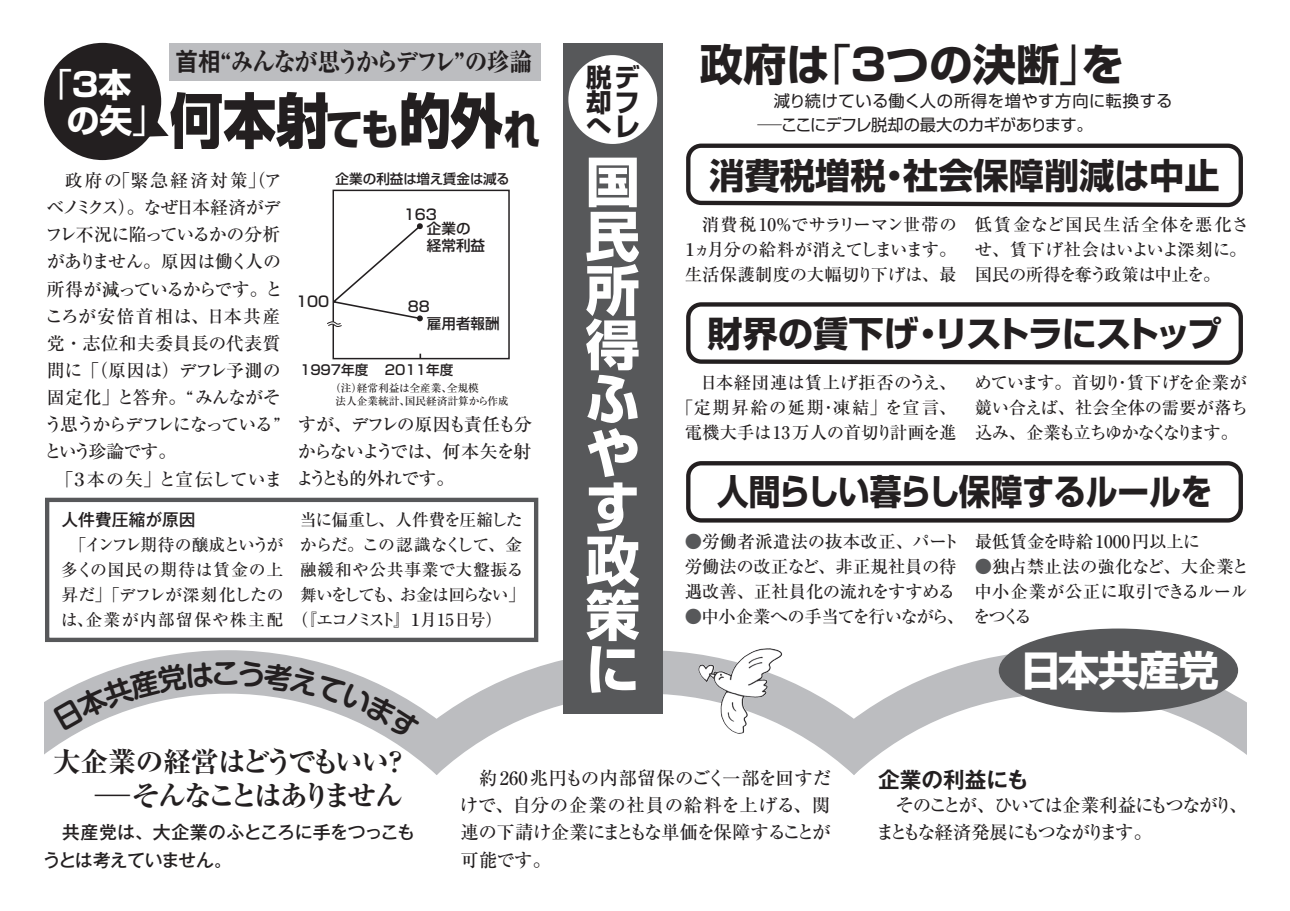
<style>
.page{position:relative;width:1290px;height:911px;background:#fff}
.page>*{position:absolute;margin:0;border:0;box-sizing:border-box;transform-origin:0 0}
.t1{font:800 59.5px "Shin Go Pr 5";color:#231f20;scale:.89 1}
.t2{font:700 54.38px/54.1px "Shin Go Pr 5";color:#fff;text-align:justify}
.t3{font:700 43.38px "Shin Go Pr 5";color:#231f20}
.t4{font:700 41.12px "Shin Go Pr 5";letter-spacing:-.025em;color:#fff}
.t5{font:700 35.25px "Shin Go Pr 5";letter-spacing:-.04em;color:#231f20}
.t6{font:700 35.25px "Shin Go Pr 5";color:#231f20;scale:.9 1}
.t7{font:700 35.25px "Shin Go Pr 5";color:#231f20}
.t8{font:700 32.75px/36.1px "Shin Go Pr 5";color:#fff}
.t9{font:700 28.25px "Shin M Go Pro De";color:#231f20}
.t10{font:700 expanded 27.88px/34.8px "Ryumin Pr 5";letter-spacing:-.1em;color:#231f20;text-align:right}
.t11{font:700 25.5px/25.2px "Shin Go Pr 5";color:#231f20}
.t12{font:800 25px "Ryumin Pr 5";letter-spacing:-.075em;color:#231f20;scale:.9 1}
.t13{font:700 21.75px "Gothic MB101 Pr 5 De";color:#231f20}
.t14{font:500 18.5px/27.1px "Ryumin Pr 5";letter-spacing:-.055em;color:#231f20;text-align:justify}
.t15{font:500 18.5px/27.1px "Ryumin Pr 5";letter-spacing:-.1em;color:#231f20}
.t16{font:500 17.88px/27.1px "Ryumin Pr 5";letter-spacing:-.045em;color:#231f20}
.t17{font:500 17.88px/27.1px "Gothic MB101 Pr 5";letter-spacing:-.02em;color:#231f20}
.t18{font:500 17.38px/25px "Ryumin Pr 5";letter-spacing:-.005em;color:#231f20;text-align:justify}
.t19{font:500 17.38px "Ryumin Pr 5";letter-spacing:-.03em;color:#231f20}
.t20{font:500 16.88px/25px "Ryumin Pr 5";letter-spacing:-.005em;color:#231f20;text-align:justify}
.t21{font:500 16.88px "Ryumin Pr 5";letter-spacing:-.225em;color:#231f20}
.t22{font:500 16.88px "Ryumin Pr 5";letter-spacing:-.125em;color:#231f20}
.t23{font:500 16.88px "Ryumin Pr 5";letter-spacing:-.07em;color:#231f20}
.t24{font:500 16.88px "Ryumin Pr 5";letter-spacing:-.055em;color:#231f20}
.t25{font:500 16.88px "Ryumin Pr 5";letter-spacing:.045em;color:#231f20}
.t26{font:500 16.88px "Gothic MB101 Pr 5";color:#231f20}
.t27{font:16.25px/23.9px "Shin Go Pr 5";color:#231f20}
.t28{font:500 14.5px/16.5px "Shin Go Pr 5";color:#231f20}
.t29{font:500 13.62px "Shin Go Pr 5";color:#231f20}
.t30{font:500 10.62px/12.6px "Ryumin Pr 5";color:#231f20}
.s1{font-weight:400}
.s2{font-family:"Gothic MB101 Pr 5 De";font-weight:700}
.s3{font-size:41.62px}
.s4{font-weight:300;font-stretch:expanded}
.s5{color:#57585a}
.s6{font-family:"Gothic MB101 Pr 5";font-weight:300;font-stretch:normal}
</style>
<div class="page">
<div style="left:44px;top:43px;width:117px;height:117px;background:#231f20;border-radius:50%"></div>
<svg style="left:149px;top:119px;width:20px;height:18px"></svg>
<svg style="left:466px;top:650px;width:358px;height:101px"></svg>
<svg style="left:824px;top:650px;width:423px;height:125px"></svg>
<svg style="left:45px;top:650px;width:421px;height:125px"></svg>
<div style="left:170px;top:43px;width:371px;height:38px;background:#bcbdc0"></div>
<div style="left:563px;top:43px;width:100px;height:670px;background:#57585a"></div>
<div style="left:568px;top:55px;width:89px;height:89px;background:#fff;border-radius:50%"></div>
<img style="left:717px;top:648px;width:53px;height:26px">
<svg style="left:686px;top:143px;width:557px;height:64px"></svg>
<svg style="left:686px;top:302px;width:557px;height:63px"></svg>
<div style="left:686px;top:461px;width:557px;height:61px;border:4px solid #231f20;border-radius:13px"></div>
<div style="left:999px;top:628px;width:239px;height:84px;background:#57585a;border-radius:50%"></div>
<div style="left:45px;top:498px;width:493px;height:144px;border:4px solid #57585a"></div>
<div style="left:332px;top:190px;width:178px;height:169px;border:1px solid #231f20"></div>
<svg style="left:327px;top:223px;width:96px;height:104px"></svg>
<svg style="left:53px;top:661px;width:160px;height:69px"></svg>
<svg style="left:239px;top:660px;width:183px;height:81px"></svg>
<h3 class="t8" style="left:67px;top:64px;width:100px;text-indent:-28px"><span class="s1">「</span>３本の矢<span class="s1">」</span></h3>
<h3 class="t12" style="left:176px;top:42px;width:398px"><span class="s2">首相</span>“みんなが思うからデフレ”の珍論</h3>
<h1 class="t1" style="left:170px;top:73px;width:417px">何本射<span class="s3">ても</span>的外<span class="s3">れ</span></h1>
<p class="t16" style="left:44px;top:165px;width:240px">　政府の｢緊急経済対策｣（アベノミクス）。なぜ日本経済がデフレ不況に陥っているかの分析がありません。原因は働く人の所得が減っているからです。ところが安倍首相は、日本共産党・志位和夫委員長の代表質問に「（原因は）デフレ予測の固定化」と答弁。“みんながそう思うからデフレになっている”という珍論です。<br>　「３本の矢」と宣伝していま</p>
<p class="t26" style="left:61px;top:505px;width:136px">人件費圧縮が原因</p>
<p class="t20" style="left:61px;top:530px;width:224px">　「インフレ期待の醸成というが多くの国民の期待は賃金の上昇だ」「デフレが深刻化したのは､企業が内部留保や株主配</p>
<h3 class="t9" style="left:212px;top:650px;width:30px">こ</h3>
<p class="t29" style="left:336px;top:168px;width:176px">企業の利益は増え賃金は減る</p>
<p class="t28" style="left:296px;top:292px;width:35px">100</p>
<p class="t28" style="left:404px;top:205px;width:35px">163</p>
<p class="t28" style="left:427px;top:219px;width:60px">企業の経常利益</p>
<p class="t28" style="left:408px;top:297px;width:24px">88</p>
<p class="t28" style="left:427px;top:313px;width:74px">雇用者報酬</p>
<p class="t29" style="left:300px;top:358px;width:155px">1997年度 2011年度</p>
<p class="t30" style="left:335px;top:381px;width:175px;text-indent:-5px">（注）経常利益は全産業、全規模<br>法人企業統計、国民経済計算から作成</p>
<p class="t16" style="left:296px;top:409px;width:237px;text-align:justify">すが、デフレの原因も責任も分からないようでは、何本矢を射ようとも的外れです。</p>
<p class="t23" style="left:300px;top:506px;width:224px">当に偏重し、人件費を圧縮した</p>
<p class="t24" style="left:300px;top:531px;width:224px">からだ。この認識なくして、金</p>
<p class="t25" style="left:300px;top:556px;width:225px">融緩和や公共事業で大盤振る</p>
<p class="t22" style="left:300px;top:581px;width:226px">舞いをしても、お金は回らない」</p>
<p class="t21" style="left:292px;top:606px;width:212px">（『エコノミスト』１月 15 日号）</p>
<h3 class="t11" style="left:586px;top:63px;width:55px">脱デ却フ</h3>
<h3 class="t11" style="left:586px;top:110px;width:26px">へ</h3>
<h3 class="t11" style="left:614px;top:112px;width:26px">レ</h3>
<h2 class="t2" style="left:586px;top:151px;width:55px">国民所得ふやす政策に</h2>
<h3 class="t3" style="left:700px;top:30px;width:426px">政府は<span class="s1">「</span>３つの決断<span class="s1">」</span>を</h3>
<p class="t27" style="left:757px;top:88px;width:416px">　減り続けている働く人の所得を増やす方向に転換する<span class="s4">―</span>ここにデフレ脱却の最大のカギがあります。　</p>
<h3 class="t7" style="left:709px;top:148px;width:511px">消費税増税・社会保障削減は中止</h3>
<p class="t18" style="left:681px;top:211px;width:277px">　消費税 10％でサラリーマン世帯の１ヵ月分の給料が消えてしまいます。生活保護制度の大幅切り下げは、最</p>
<p class="t18" style="left:975px;top:211px;width:275px">低賃金など国民生活全体を悪化させ、賃下げ社会はいよいよ深刻に。国民の所得を奪う政策は中止を。</p>
<h3 class="t5" style="left:707px;top:306px;width:516px">財界の賃下げ・リストラにストップ</h3>
<p class="t18" style="left:676px;top:369px;width:282px;text-align:center">　日本経団連は賃上げ拒否のうえ、「定期昇給の延期･凍結」を宣言、電機大手は13万人の首切り計画を進</p>
<p class="t18" style="left:974px;top:369px;width:275px">めています。首切り･賃下げを企業が競い合えば、社会全体の需要が落ち込み、企業も立ちゆかなくなります。</p>
<h3 class="t6" style="left:717px;top:463px;width:552px">人間らしい暮らし保障するルールを</h3>
<p class="t18" style="left:685px;top:528px;width:276px;text-align:left"><span class="s5">●</span>労働者派遣法の抜本改正、パート労働法の改正など、非正規社員の待遇改善、正社員化の流れをすすめる</p>
<p class="t19" style="left:685px;top:603px;width:281px"><span class="s5">●</span>中小企業への手当てを行いながら、</p>
<p class="t18" style="left:975px;top:528px;width:227px">最低賃金を時給 1000円以上に</p>
<p class="t18" style="left:973px;top:553px;width:277px"><span class="s5">●</span>独占禁止法の強化など、大企業と中小企業が公正に取引できるルールをつくる</p>
<h3 class="t4" style="left:1020px;top:637px;width:200px">日本共産党</h3>
<h3 class="t10" style="left:53px;top:742px;width:358px">大企業の経営はどうでもいい？<span class="s6">ー</span>そんなことはありません</h3>
<p class="t17" style="left:43px;top:817px;width:374px;text-indent:19px">共産党は、大企業のふところに手をつっこもうとは考えていません。</p>
<p class="t14" style="left:460px;top:763px;width:373px">　約 260兆円もの内部留保のごく一部を回すだけで、自分の企業の社員の給料を上げる、関連の下請け企業にまともな単価を保障することが可能です。</p>
<p class="t13" style="left:878px;top:761px;width:152px">企業の利益にも</p>
<p class="t15" style="left:876px;top:790px;width:373px;text-indent:20px">そのことが、ひいては企業利益にもつながり、まともな経済発展にもつながります。</p>
</div>
